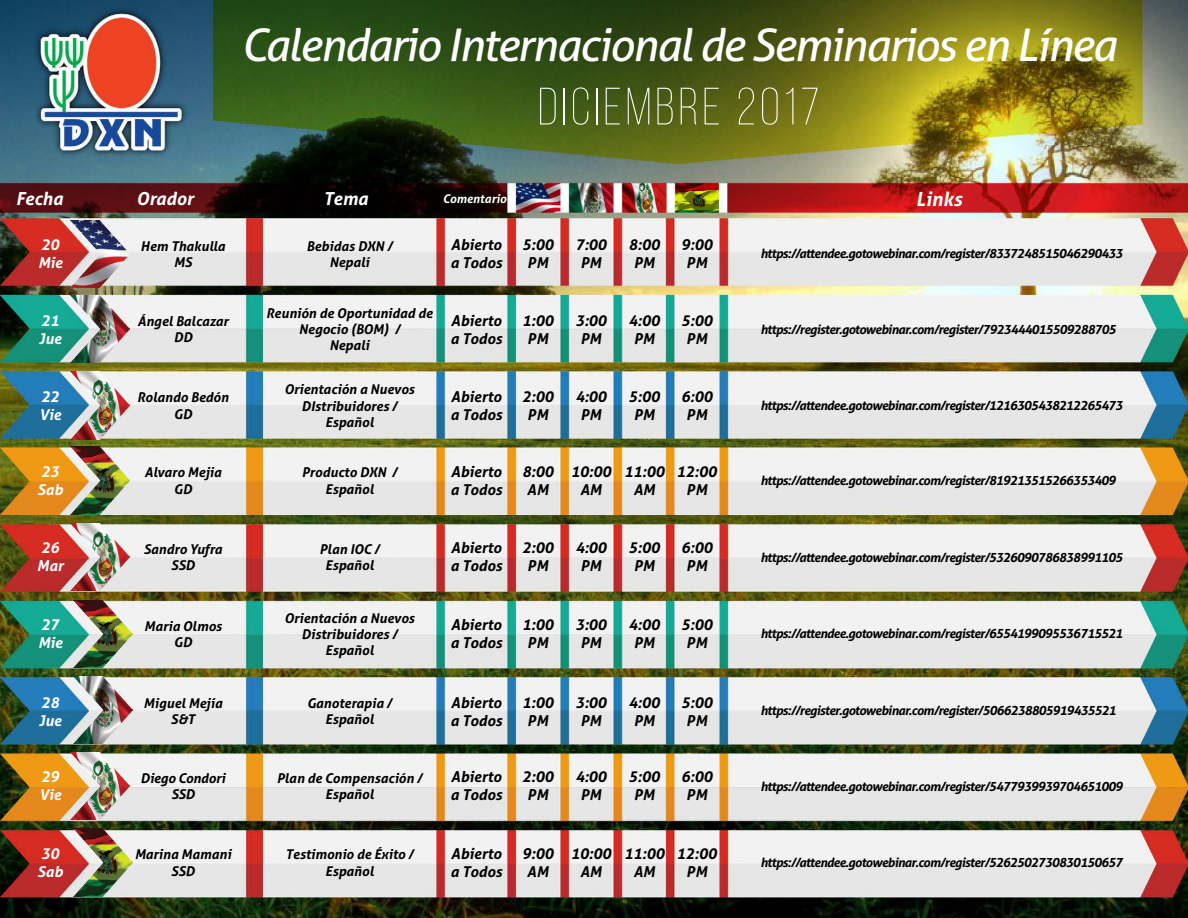
<style>
.page{position:relative;width:1188px;height:918px;background:#fff}
.page>*{position:absolute;margin:0;border:0;box-sizing:border-box;transform-origin:0 0}
.t1{font:300 52.5px "Bebas Neue";letter-spacing:.075em;color:#fff}
.t2{font:italic 45px "Aller";letter-spacing:-.04em;color:#fff}
.t3{font:italic 700 19.5px "Aller";color:#fff}
.t4{font:italic 700 18px "Aller";color:#fff}
.t5{font:italic 700 15px/18px "Aller";color:#000;text-align:center}
.t6{font:italic 700 15px/18px "Aller";color:#fff}
.t7{font:italic 700 13.5px/16.2px "Aller";color:#000;text-align:center}
.t8{font:italic 700 12.75px "Aller";letter-spacing:-.05em;color:#000}
.t9{font:italic 700 12px "Aller";color:#fff}
</style>
<div class="page">
<img style="left:0;top:0;width:1188px;height:918px">
<img style="left:71px;top:447px;width:59px;height:67px">
<img style="left:71px;top:296px;width:59px;height:67px">
<img style="left:71px;top:372px;width:59px;height:67px">
<img style="left:71px;top:523px;width:59px;height:67px">
<img style="left:71px;top:220px;width:59px;height:67px">
<img style="left:74px;top:676px;width:59px;height:68px">
<img style="left:74px;top:600px;width:59px;height:67px">
<img style="left:74px;top:829px;width:59px;height:67px">
<img style="left:71px;top:752px;width:59px;height:68px">
<h2 class="t2" style="left:241px;top:18px;width:877px">Calendario Internacional de Seminarios en Línea</h2>
<h1 class="t1" style="left:538px;top:79px;width:283px">DICIEMBRE 2017</h1>
<h3 class="t4" style="left:16px;top:187px;width:49px">Fecha</h3>
<h3 class="t4" style="left:136px;top:187px;width:59px">Orador</h3>
<h3 class="t4" style="left:323px;top:187px;width:46px">Tema</h3>
<p class="t9" style="left:443px;top:191px;width:65px">Comentario</p>
<h3 class="t3" style="left:916px;top:186px;width:48px">Links</h3>
<p class="t6" style="left:38px;top:236px;width:26px">20<br>Mie</p>
<p class="t5" style="left:450px;top:236px;width:53px;text-align:left">Abierto a Todos</p>
<p class="t7" style="left:141px;top:238px;width:86px">Hem Thakulla<br>MS</p>
<p class="t5" style="left:522px;top:236px;width:33px">5:00<br>PM</p>
<p class="t5" style="left:575px;top:236px;width:33px">7:00<br>PM</p>
<p class="t5" style="left:629px;top:236px;width:33px">8:00<br>PM</p>
<p class="t5" style="left:681px;top:236px;width:33px">9:00<br>PM</p>
<p class="t7" style="left:307px;top:238px;width:87px">Bebidas DXN /<br>Nepalí</p>
<p class="t6" style="left:39px;top:311px;width:24px">21<br>Jue</p>
<p class="t7" style="left:138px;top:313px;width:92px">Ángel Balcazar<br>DD</p>
<p class="t7" style="left:266px;top:305px;width:168px">Reunión de Oportunidad de<br>Negocio (BOM) /<br>Nepali</p>
<p class="t5" style="left:450px;top:311px;width:53px;text-align:left">Abierto a Todos</p>
<p class="t5" style="left:522px;top:311px;width:33px">1:00<br>PM</p>
<p class="t5" style="left:575px;top:311px;width:33px">3:00<br>PM</p>
<p class="t5" style="left:629px;top:311px;width:33px">4:00<br>PM</p>
<p class="t5" style="left:681px;top:311px;width:33px">5:00<br>PM</p>
<p class="t7" style="left:284px;top:381px;width:132px">Orientación a Nuevos<br>DIstribuidores /<br>Español</p>
<p class="t6" style="left:39px;top:388px;width:23px">22<br>Vie</p>
<p class="t5" style="left:450px;top:388px;width:53px;text-align:left">Abierto a Todos</p>
<p class="t7" style="left:137px;top:389px;width:93px">Rolando Bedón<br>GD</p>
<p class="t5" style="left:522px;top:388px;width:33px">2:00<br>PM</p>
<p class="t5" style="left:575px;top:388px;width:33px">4:00<br>PM</p>
<p class="t5" style="left:629px;top:388px;width:33px">5:00<br>PM</p>
<p class="t5" style="left:681px;top:388px;width:33px">6:00<br>PM</p>
<p class="t6" style="left:38px;top:463px;width:27px">23<br>Sab</p>
<p class="t7" style="left:144px;top:464px;width:79px">Alvaro Mejia<br>GD</p>
<p class="t7" style="left:302px;top:464px;width:97px">Producto DXN /<br>Español</p>
<p class="t5" style="left:450px;top:463px;width:53px;text-align:left">Abierto a Todos</p>
<p class="t5" style="left:522px;top:463px;width:33px">8:00<br>AM</p>
<p class="t5" style="left:571px;top:463px;width:42px">10:00<br>AM</p>
<p class="t5" style="left:624px;top:463px;width:42px">11:00<br>AM</p>
<p class="t5" style="left:677px;top:463px;width:42px">12:00<br>PM</p>
<p class="t6" style="left:37px;top:539px;width:28px">26<br>Mar</p>
<p class="t5" style="left:450px;top:539px;width:53px;text-align:left">Abierto a Todos</p>
<p class="t7" style="left:144px;top:541px;width:80px">Sandro Yufra<br>SSD</p>
<p class="t5" style="left:522px;top:539px;width:33px">2:00<br>PM</p>
<p class="t5" style="left:575px;top:539px;width:33px">4:00<br>PM</p>
<p class="t5" style="left:629px;top:539px;width:33px">5:00<br>PM</p>
<p class="t5" style="left:681px;top:539px;width:33px">6:00<br>PM</p>
<p class="t7" style="left:319px;top:541px;width:62px">Plan IOC /<br>Español</p>
<p class="t8" style="left:760px;top:246px;width:364px">https://attendee.gotowebinar.com/register/8337248515046290433</p>
<p class="t8" style="left:760px;top:321px;width:357px">https://register.gotowebinar.com/register/7923444015509288705</p>
<p class="t8" style="left:760px;top:398px;width:364px">https://attendee.gotowebinar.com/register/1216305438212265473</p>
<p class="t8" style="left:760px;top:473px;width:357px">https://attendee.gotowebinar.com/register/819213515266353409</p>
<p class="t8" style="left:760px;top:549px;width:364px">https://attendee.gotowebinar.com/register/5326090786838991105</p>
<p class="t7" style="left:284px;top:609px;width:132px">Orientación a Nuevos<br>Distribuidores /<br>Español</p>
<p class="t6" style="left:38px;top:616px;width:26px">27<br>Mie</p>
<p class="t5" style="left:450px;top:616px;width:53px;text-align:left">Abierto a Todos</p>
<p class="t7" style="left:144px;top:618px;width:79px">Maria Olmos<br>GD</p>
<p class="t5" style="left:522px;top:616px;width:33px">1:00<br>PM</p>
<p class="t5" style="left:575px;top:616px;width:33px">3:00<br>PM</p>
<p class="t5" style="left:629px;top:616px;width:33px">4:00<br>PM</p>
<p class="t5" style="left:681px;top:616px;width:33px">5:00<br>PM</p>
<p class="t8" style="left:760px;top:626px;width:364px">https://attendee.gotowebinar.com/register/6554199095536715521</p>
<p class="t6" style="left:39px;top:693px;width:24px">28<br>Jue</p>
<p class="t5" style="left:450px;top:693px;width:53px;text-align:left">Abierto a Todos</p>
<p class="t7" style="left:144px;top:695px;width:80px">Miguel Mejía<br>S&amp;T</p>
<p class="t5" style="left:522px;top:693px;width:33px">1:00<br>PM</p>
<p class="t5" style="left:575px;top:693px;width:33px">3:00<br>PM</p>
<p class="t5" style="left:629px;top:693px;width:33px">4:00<br>PM</p>
<p class="t5" style="left:681px;top:693px;width:33px">5:00<br>PM</p>
<p class="t7" style="left:307px;top:695px;width:86px">Ganoterapia /<br>Español</p>
<p class="t6" style="left:39px;top:768px;width:23px">29<br>Vie</p>
<p class="t5" style="left:450px;top:768px;width:53px;text-align:left">Abierto a Todos</p>
<p class="t7" style="left:141px;top:770px;width:86px">Diego Condori<br>SSD</p>
<p class="t5" style="left:522px;top:768px;width:33px">2:00<br>PM</p>
<p class="t5" style="left:575px;top:768px;width:33px">4:00<br>PM</p>
<p class="t5" style="left:629px;top:768px;width:33px">5:00<br>PM</p>
<p class="t5" style="left:681px;top:768px;width:33px">6:00<br>PM</p>
<p class="t7" style="left:277px;top:770px;width:147px">Plan de Compensación /<br>Español</p>
<p class="t8" style="left:760px;top:702px;width:357px">https://register.gotowebinar.com/register/5066238805919435521</p>
<p class="t8" style="left:760px;top:778px;width:364px">https://attendee.gotowebinar.com/register/5477939939704651009</p>
<p class="t7" style="left:285px;top:846px;width:130px">Testimonio de Éxito /<br>Español</p>
<p class="t6" style="left:38px;top:845px;width:27px">30<br>Sab</p>
<p class="t5" style="left:450px;top:845px;width:53px;text-align:left">Abierto a Todos</p>
<p class="t7" style="left:135px;top:846px;width:98px">Marina Mamani<br>SSD</p>
<p class="t5" style="left:522px;top:845px;width:33px">9:00<br>AM</p>
<p class="t5" style="left:571px;top:845px;width:42px">10:00<br>AM</p>
<p class="t5" style="left:624px;top:845px;width:42px">11:00<br>AM</p>
<p class="t5" style="left:677px;top:845px;width:42px">12:00<br>PM</p>
<p class="t8" style="left:760px;top:855px;width:364px">https://attendee.gotowebinar.com/register/5262502730830150657</p>
</div>
